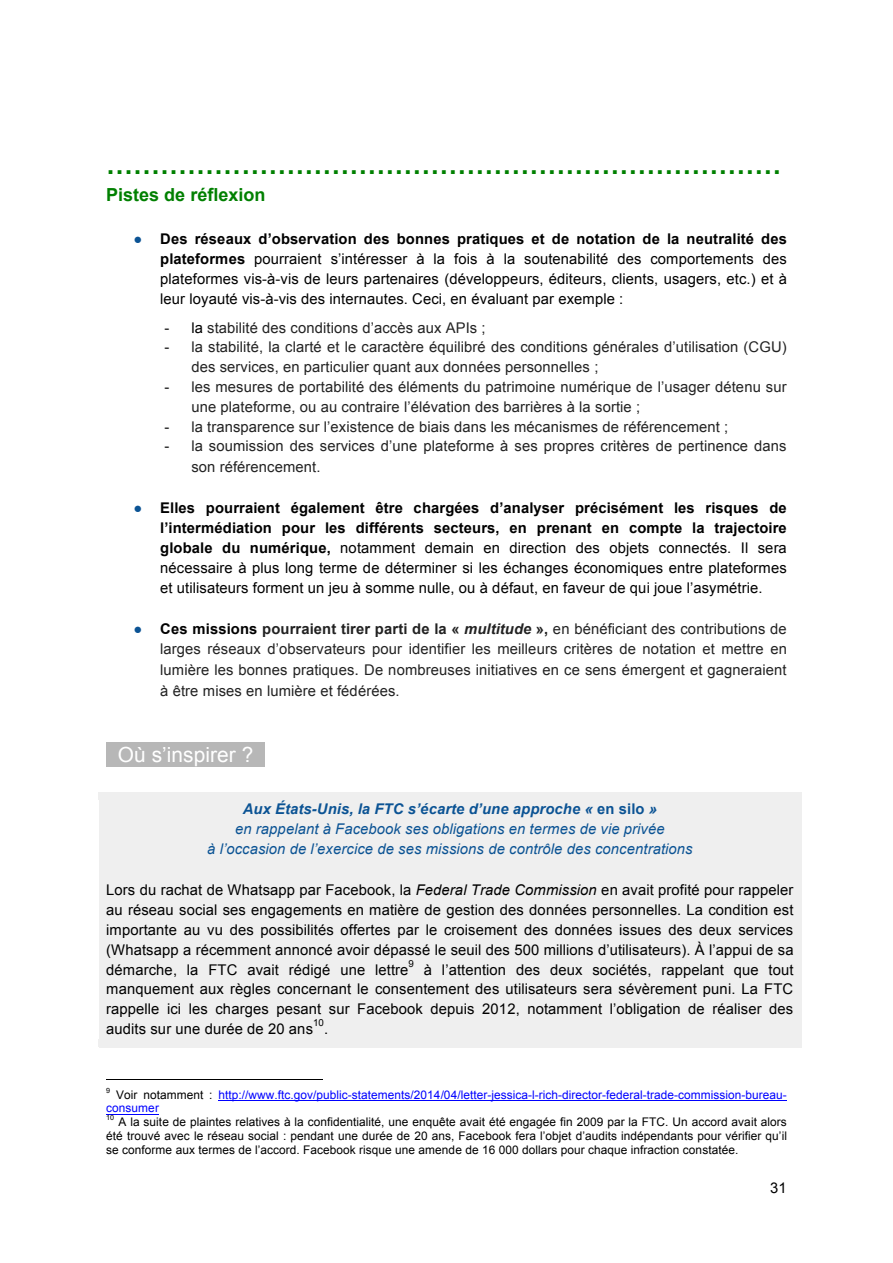
<style>
.page{position:relative;width:893px;height:1263px;background:#fff}
.page>*{position:absolute;margin:0;border:0;box-sizing:border-box;transform-origin:0 0}
.t1{font:700 27px "Arial";color:#008000}
.t2{font:20.85px "Arial";letter-spacing:.005em;color:#fff}
.t3{font:700 18px "Arial";color:#008000}
.t4{font:14.7px/20px "Arial";letter-spacing:.01em;color:#000;text-align:justify}
.t5{font:14.7px/19.8px "Arial";letter-spacing:.01em;color:#222}
.t6{font:italic 14.7px/19.8px "Arial";letter-spacing:.01em;color:#0b5394;text-align:center}
.t7{font:11.85px/13.6px "Arial";letter-spacing:.005em;color:#000;text-align:justify}
.t8{font:11.85px/13.6px "Arial";letter-spacing:.005em;color:#00f}
.t9{font:9.75px "Arial";color:#000}
.t10{font:7.2px "Arial";color:#000}
.s1{color:#0b5394}
.s2{font-weight:700}
.s3{color:#000}
.s4{font-weight:700;color:#000}
.s5{font-weight:700;font-style:italic}
.s6{font-size:16.2px}
.s7{color:#b7b7b7}
.s8{font-weight:700;font-style:normal}
.s9{font-style:italic}
</style>
<div class="page">
<div style="left:106px;top:743px;width:159px;height:24px;background:#b7b7b7"></div>
<div style="left:99px;top:792px;width:702px;height:256px;background:#efefef"></div>
<hr style="left:106px;top:1080px;width:216px;height:1px;background:#000">
<hr style="left:218px;top:1101px;width:568px;height:1px;background:#00f">
<hr style="left:106px;top:1114px;width:53px;height:1px;background:#00f">
<h1 class="t1" style="left:106px;top:150px;width:676px">…………………………………………………………………</h1>
<p class="t3" style="left:106px;top:185px;width:161px">Pistes de réflexion</p>
<p class="t4" style="left:160px;top:229px;width:628px;text-indent:-27px"><span class="s1">●</span> <span class="s2">Des réseaux d’observation des bonnes pratiques et de notation de la neutralité des plateformes</span> pourraient s’intéresser à la fois à la soutenabilité des comportements des plateformes vis-à-vis de leurs partenaires (développeurs, éditeurs, clients, usagers, etc.) et à leur loyauté vis-à-vis des internautes. Ceci, en évaluant par exemple :</p>
<p class="t5" style="left:165px;top:318px;width:322px"><span class="s3">- la</span> stabilité des conditions d’accès aux APIs ;</p>
<p class="t5" style="left:191px;top:337px;width:597px;text-indent:-27px"><span class="s3">-</span> la stabilité, la clarté et le caractère équilibré des conditions générales d’utilisation (CGU) des services, en particulier quant aux données personnelles ;</p>
<p class="t5" style="left:191px;top:377px;width:596px;text-indent:-27px"><span class="s3">-</span> les mesures de portabilité des éléments du patrimoine numérique de l’usager détenu sur une plateforme, ou au contraire l’élévation des barrières à la sortie ;</p>
<p class="t5" style="left:164px;top:417px;width:565px"><span class="s3">-</span> la transparence sur l’existence de biais dans les mécanismes de référencement ;</p>
<p class="t5" style="left:191px;top:436px;width:596px;text-indent:-27px"><span class="s3">-</span> la soumission des services d’une plateforme à ses propres critères de pertinence dans son référencement.</p>
<p class="t4" style="left:160px;top:498px;width:628px;text-indent:-27px"><span class="s1">●</span> <span class="s2">Elles pourraient également être chargées d’analyser précisément les risques de l’intermédiation pour les différents secteurs, en prenant en compte la trajectoire globale du numérique,</span> notamment demain en direction des objets connectés. Il sera nécessaire à plus long terme de déterminer si les échanges économiques entre plateformes et utilisateurs forment un jeu à somme nulle, ou à défaut, en faveur de qui joue l’asymétrie.</p>
<p class="t5" style="left:133px;top:619px;width:655px;text-align:right"><span class="s1">●</span> <span class="s4">Ces missions</span> <span class="s2">pourraient tirer parti de la «</span> <span class="s5">multitude</span> <span class="s2">»,</span> en bénéficiant des contributions de larges réseaux d’observateurs pour identifier les meilleurs critères de notation et mettre en</p>
<p class="t5" style="left:160px;top:660px;width:628px;line-height:20.5px">lumière les bonnes pratiques<span class="s6">.</span> De nombreuses initiatives en ce sens émergent et gagneraient à être mises en lumière et fédérées.</p>
<h2 class="t2" style="left:118px;top:744px;width:149px">Où s’inspirer ?<span class="s7">..</span></h2>
<p class="t6" style="left:207px;top:799px;width:487px"><span class="s2">Aux États-Unis, la FTC s’écarte d’une approche «</span> <span class="s8">en silo</span> <span class="s2">»<br></span>en rappelant à Facebook ses obligations en termes de vie privée<br>à l’occasion de l’exercice de ses missions de contrôle des concentrations</p>
<p class="t4" style="left:106px;top:880px;width:688px">Lors du rachat de Whatsapp par Facebook, la <span class="s9">Federal Trade Commission</span> en avait profité pour rappeler au réseau social ses engagements en matière de gestion des données personnelles. La condition est importante au vu des possibilités offertes par le croisement des données issues des deux services (Whatsapp a récemment annoncé avoir dépassé le seuil des 500 millions d’utilisateurs). À l’appui de sa démarche, la FTC avait rédigé une lettre</p>
<p class="t9" style="left:408px;top:958px;width:7px">9</p>
<p class="t4" style="left:106px;top:960px;width:688px;text-indent:317px">à l’attention des deux sociétés, rappelant que tout manquement aux règles concernant le consentement des utilisateurs sera sévèrement puni. La FTC rappelle ici les charges pesant sur Facebook depuis 2012, notamment l’obligation de réaliser des audits sur une durée de 20 ans</p>
<p class="t9" style="left:313px;top:1018px;width:12px">10</p>
<p class="t4" style="left:324px;top:1019px;width:6px">.</p>
<p class="t10" style="left:106px;top:1086px;width:6px">9</p>
<p class="t8" style="left:106px;top:1088px;width:682px;text-indent:10px"><span class="s3">Voir notamment :</span> http://www.ftc.gov/public-statements/2014/04/letter-jessica-l-rich-director-federal-trade-commission-bureau&shy;consumer</p>
<p class="t10" style="left:106px;top:1114px;width:9px">10</p>
<p class="t7" style="left:106px;top:1116px;width:682px;text-indent:12px">A la suite de plaintes relatives à la confidentialité, une enquête avait été engagée fin 2009 par la FTC. Un accord avait alors été trouvé avec le réseau social : pendant une durée de 20 ans, Facebook fera l’objet d’audits indépendants pour vérifier qu’il se conforme aux termes de l’accord. Facebook risque une amende de 16 000 dollars pour chaque infraction constatée.</p>
<p class="t4" style="left:770px;top:1178px;width:18px">31</p>
</div>
